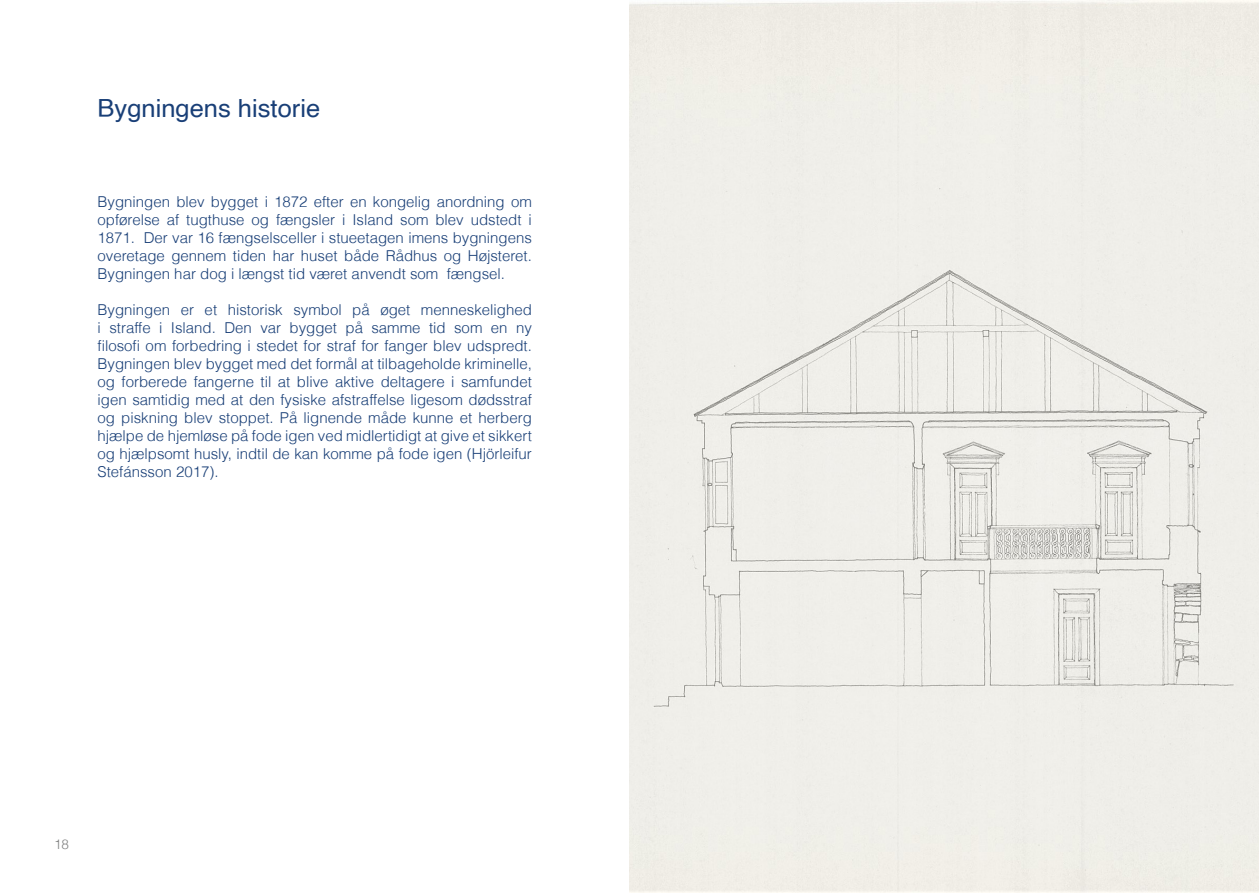
<style>
.page{position:relative;width:1259px;height:893px;background:#fff}
.page>*{position:absolute;margin:0;border:0;box-sizing:border-box;transform-origin:0 0}
.t1{font:25.05px "Helvetica";color:#193f77}
.t2{font:300 15px/18px "Helvetica";color:#193f77;text-align:justify}
.t3{font:300 13.5px "Helvetica";color:#7f8080}
</style>
<div class="page">
<div style="left:629px;top:0;width:630px;height:893px;background:#f0eee9"></div>
<p class="t1" style="left:98px;top:89px;width:224px">Bygningens historie</p>
<p class="t2" style="left:98px;top:192px;width:436px">Bygningen blev bygget i 1872 efter en kongelig anordning om opførelse af tugthuse og fængsler i Island som blev udstedt i 1871. Der var 16 fængselsceller i stueetagen imens bygningens overetage gennem tiden har huset både Rådhus og Højsteret.<br>Bygningen har dog i længst tid været anvendt som fængsel.</p>
<p class="t2" style="left:98px;top:300px;width:436px">Bygningen er et historisk symbol på øget menneskelighed i straffe i Island. Den var bygget på samme tid som en ny filosofi om forbedring i stedet for straf for fanger blev udspredt.<br>Bygningen blev bygget med det formål at tilbageholde kriminelle, og forberede fangerne til at blive aktive deltagere i samfundet igen samtidig med at den fysiske afstraffelse ligesom dødsstraf og piskning blev stoppet. På lignende måde kunne et herberg hjælpe de hjemløse på fode igen ved midlertidigt at give et sikkert og hjælpsomt husly, indtil de kan komme på fode igen (Hjörleifur Stefánsson 2017).</p>
<p class="t3" style="left:54px;top:836px;width:17px">18</p>
</div>
